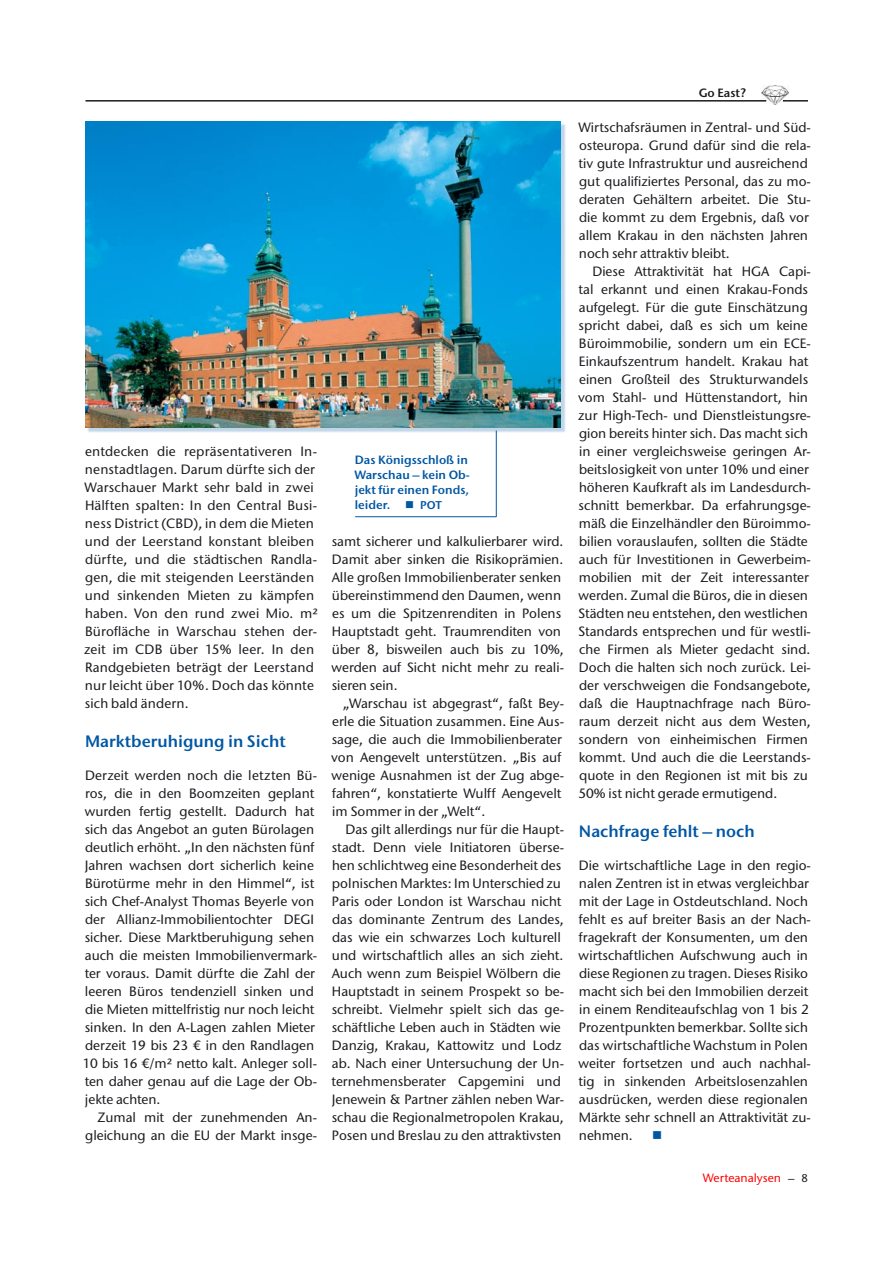
<style>
.page{position:relative;width:893px;height:1263px;background:#fff}
.page>*{position:absolute;margin:0;border:0;box-sizing:border-box;transform-origin:0 0}
.Zwiti-EinZeil{font:16.5px "ITC Stone Sans Semi";color:#0057a4}
.San9-Blck-Einz{font:500 13.5px/18px "ITC Stone Sans";color:#1b1c20}
.San9-Blck-OEinz{font:500 13.5px/18px "ITC Stone Sans";color:#1b1c20}
.San9-Blck-OEinz-2{font:13.5px "Wingdings";color:#0057a4}
.Bildtext{font:12px/15px "ITC Stone Sans Semi";color:#0057a4}
.t1{font:500 12px "ITC Stone Sans";color:#f00}
.Paginazeile{font:12px "ITC Stone Sans Semi";color:#1b1c20}
.s1{font-size:11.25px}
.s2{font-size:11.25px;color:#1b1c20}
</style>
<div class="page">
<img style="left:761px;top:86px;width:27px;height:19px">
<hr style="left:86px;top:100px;width:680px;height:2px;background:#1b1c20">
<hr style="left:783px;top:100px;width:25px;height:2px;background:#1b1c20">
<div style="left:87px;top:122px;width:480px;height:311px;background:#0057a4;opacity:.25"></div>
<img style="left:85px;top:121px;width:476px;height:306px">
<hr style="left:355px;top:516px;width:141px;height:1px;background:#0057a4">
<hr style="left:496px;top:430px;width:1px;height:87px;background:#0057a4">
<p class="San9-Blck-Einz" style="left:84px;top:442px;width:235px">entdecken die repräsentativeren In&shy;nenstadtlagen. Darum dürfte sich der Warschauer Markt sehr bald in zwei Hälften spalten: In den Central Busi&shy;ness District (CBD), in dem die Mieten und der Leerstand konstant bleiben dürfte, und die städtischen Randla&shy;gen, die mit steigenden Leerständen und sinkenden Mieten zu kämpfen haben. Von den rund zwei Mio. m²<br>Bürofläche in Warschau stehen der&shy;zeit im CDB über 15% leer. In den Randgebieten beträgt der Leerstand nur leicht über 10%. Doch das könnte sich bald ändern.</p>
<p class="Zwiti-EinZeil" style="left:85px;top:731px;width:202px">Marktberuhigung in Sicht</p>
<p class="San9-Blck-OEinz" style="left:83px;top:766px;width:236px">Derzeit werden noch die letzten Bü&shy;ros, die in den Boomzeiten geplant wurden fertig gestellt. Dadurch hat sich das Angebot an guten Bürolagen deutlich erhöht. „In den nächsten fünf Jahren wachsen dort sicherlich keine Bürotürme mehr in den Himmel“, ist sich Chef-Analyst Thomas Beyerle von der Allianz-Immobilientochter DEGI sicher. Diese Marktberuhigung sehen auch die meisten Immobilienvermark&shy;ter voraus. Damit dürfte die Zahl der leeren Büros tendenziell sinken und die Mieten mittelfristig nur noch leicht sinken. In den A-Lagen zahlen Mieter derzeit 19 bis 23 € in den Randlagen 10 bis 16 €/m² netto kalt. Anleger soll&shy;ten daher genau auf die Lage der Ob&shy;jekte achten.</p>
<p class="San9-Blck-Einz" style="left:85px;top:1108px;width:233px;text-align:right">Zumal mit der zunehmenden An&shy;gleichung an die EU der Markt insge-</p>
<p class="Bildtext" style="left:354px;top:452px;width:117px">Das Königsschloß in<br>Warschau – kein Ob&shy;jekt für einen Fonds, leider. ■ <span class="s1">POT</span></p>
<p class="San9-Blck-Einz" style="left:331px;top:532px;width:234px">samt sicherer und kalkulierbarer wird.<br>Damit aber sinken die Risikoprämien.<br>Alle großen Immobilienberater senken übereinstimmend den Daumen, wenn es um die Spitzenrenditen in Polens Hauptstadt geht. Traumrenditen von über 8, bisweilen auch bis zu 10%, werden auf Sicht nicht mehr zu reali&shy;sieren sein.</p>
<p class="San9-Blck-Einz" style="left:331px;top:694px;width:234px;text-indent:12px">„Warschau ist abgegrast“, faßt Bey&shy;erle die Situation zusammen. Eine Aus&shy;sage, die auch die Immobilienberater von Aengevelt unterstützen. „Bis auf wenige Ausnahmen ist der Zug abge&shy;fahren“, konstatierte Wulff Aengevelt im Sommer in der „Welt“.</p>
<p class="San9-Blck-Einz" style="left:332px;top:820px;width:234px;text-indent:14px">Das gilt allerdings nur für die Haupt&shy;stadt. Denn viele Initiatoren überse&shy;hen schlichtweg eine Besonderheit des polnischen Marktes: Im Unterschied zu Paris oder London ist Warschau nicht das dominante Zentrum des Landes, das wie ein schwarzes Loch kulturell und wirtschaftlich alles an sich zieht.<br>Auch wenn zum Beispiel Wölbern die Hauptstadt in seinem Prospekt so be&shy;schreibt. Vielmehr spielt sich das ge&shy;schäftliche Leben auch in Städten wie Danzig, Krakau, Kattowitz und Lodz ab. Nach einer Untersuchung der Un&shy;ternehmensberater Capgemini und Jenewein &amp; Partner zählen neben War&shy;schau die Regionalmetropolen Krakau, Posen und Breslau zu den attraktivsten</p>
<p class="Paginazeile" style="left:699px;top:85px;width:49px">Go East?</p>
<p class="San9-Blck-Einz" style="left:578px;top:118px;width:234px">Wirtschafsräumen in Zentral- und Süd&shy;osteuropa. Grund dafür sind die rela&shy;tiv gute Infrastruktur und ausreichend gut qualifiziertes Personal, das zu mo&shy;deraten Gehältern arbeitet. Die Stu&shy;die kommt zu dem Ergebnis, daß vor allem Krakau in den nächsten Jahren noch sehr attraktiv bleibt.</p>
<p class="San9-Blck-Einz" style="left:578px;top:262px;width:234px;text-indent:14px">Diese Attraktivität hat HGA Capi&shy;tal erkannt und einen Krakau-Fonds aufgelegt. Für die gute Einschätzung spricht dabei, daß es sich um keine Büroimmobilie, sondern um ein ECE-Einkaufszentrum handelt. Krakau hat einen Großteil des Strukturwandels vom Stahl- und Hüttenstandort, hin zur High-Tech- und Dienstleistungsre&shy;gion bereits hinter sich. Das macht sich in einer vergleichsweise geringen Ar&shy;beitslosigkeit von unter 10% und einer höheren Kaufkraft als im Landesdurch&shy;schnitt bemerkbar. Da erfahrungsge&shy;mäß die Einzelhändler den Büroimmo&shy;bilien vorauslaufen, sollten die Städte auch für Investitionen in Gewerbeim&shy;mobilien mit der Zeit interessanter werden. Zumal die Büros, die in diesen Städten neu entstehen, den westlichen Standards entsprechen und für westli&shy;che Firmen als Mieter gedacht sind.<br>Doch die halten sich noch zurück. Lei&shy;der verschweigen die Fondsangebote, daß die Hauptnachfrage nach Büro&shy;raum derzeit nicht aus dem Westen, sondern von einheimischen Firmen kommt. Und auch die die Leerstands&shy;quote in den Regionen ist mit bis zu 50% ist nicht gerade ermutigend.</p>
<p class="Zwiti-EinZeil" style="left:579px;top:821px;width:177px">Nachfrage fehlt – noch</p>
<p class="San9-Blck-OEinz" style="left:578px;top:856px;width:234px">Die wirtschaftliche Lage in den regio&shy;nalen Zentren ist in etwas vergleichbar mit der Lage in Ostdeutschland. Noch fehlt es auf breiter Basis an der Nach&shy;fragekraft der Konsumenten, um den wirtschaftlichen Aufschwung auch in diese Regionen zu tragen. Dieses Risiko macht sich bei den Immobilien derzeit in einem Renditeaufschlag von 1 bis 2<br>Prozentpunkten bemerkbar. Sollte sich das wirtschaftliche Wachstum in Polen weiter fortsetzen und auch nachhal&shy;tig in sinkenden Arbeitslosenzahlen ausdrücken, werden diese regionalen Märkte sehr schnell an Attraktivität zu&shy;nehmen.</p>
<p class="San9-Blck-OEinz-2" style="left:652px;top:1128px;width:12px">■</p>
<p class="t1" style="left:703px;top:1171px;width:107px">Werteanalysen <span class="s2">– 8</span></p>
</div>
